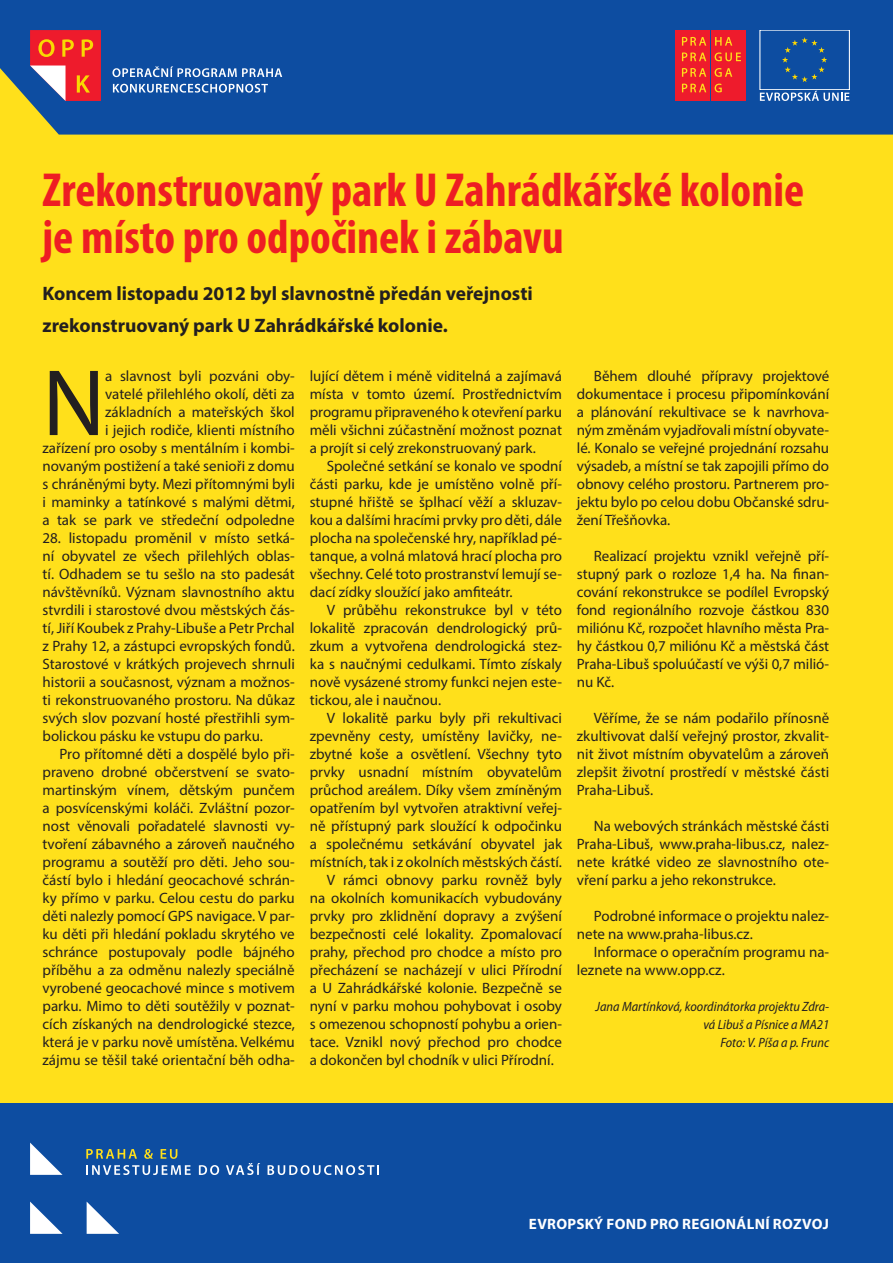
<style>
.page{position:relative;width:893px;height:1263px;background:#fff}
.page>*{position:absolute;margin:0;border:0;box-sizing:border-box;transform-origin:0 0}
.t1{font:95.1px "Myriad Pro";color:#231f20}
.t2{font:700 condensed 48px/47.2px "Myriad Pro";color:#ee1d23}
.t3{font:700 19.5px/31.5px "Myriad Pro";color:#231f20}
.t4{font:15px/18px "Myriad Pro";color:#231f20;text-align:justify}
.t5{font:700 15px "Myriad Pro";letter-spacing:.02em;color:#fff}
.t6{font:italic semi-condensed 13.5px/18px "Myriad Pro";color:#231f20;text-align:right}
</style>
<div class="page">
<div style="left:0;top:66px;width:893px;height:1197px;background:#ffe01b"></div>
<div style="left:0;top:1103px;width:893px;height:160px;background:#0d4da1"></div>
<div style="left:0;top:0;width:893px;height:135px;background:#0d4da1"></div>
<div style="left:675px;top:30px;width:35px;height:71px;background:#ee1b2c"></div>
<div style="left:711px;top:30px;width:35px;height:71px;background:#ee1b2c"></div>
<svg style="left:682px;top:37px;width:24px;height:9px"></svg>
<svg style="left:715px;top:37px;width:17px;height:9px"></svg>
<svg style="left:682px;top:52px;width:24px;height:9px"></svg>
<svg style="left:715px;top:52px;width:26px;height:9px"></svg>
<svg style="left:682px;top:68px;width:24px;height:9px"></svg>
<svg style="left:715px;top:68px;width:17px;height:9px"></svg>
<svg style="left:682px;top:84px;width:24px;height:8px"></svg>
<svg style="left:715px;top:84px;width:7px;height:8px"></svg>
<svg style="left:112px;top:66px;width:170px;height:11px;background:#5a85be"></svg>
<svg style="left:113px;top:84px;width:155px;height:9px"></svg>
<svg style="left:30px;top:18px;width:71px;height:83px;background:#b74e5c"></svg>
<svg style="left:86px;top:1149px;width:51px;height:10px"></svg>
<svg style="left:144px;top:1149px;width:9px;height:10px"></svg>
<svg style="left:161px;top:1149px;width:16px;height:10px"></svg>
<svg style="left:86px;top:1165px;width:105px;height:10px"></svg>
<svg style="left:199px;top:1165px;width:20px;height:10px"></svg>
<svg style="left:226px;top:1163px;width:34px;height:12px"></svg>
<svg style="left:268px;top:1165px;width:111px;height:10px"></svg>
<svg style="left:30px;top:1142px;width:33px;height:33px"></svg>
<svg style="left:30px;top:1201px;width:33px;height:33px"></svg>
<svg style="left:87px;top:1202px;width:32px;height:32px"></svg>
<div style="left:760px;top:30px;width:89px;height:60px;background:#0d4da1"></div>
<div style="left:760px;top:30px;width:89px;height:60px;border:1px solid #fff"></div>
<svg style="left:782px;top:37px;width:45px;height:45px"></svg>
<svg style="left:760px;top:91px;width:89px;height:10px"></svg>
<h2 class="t2" style="left:43px;top:165px;width:763px">Zrekonstruovaný park U Zahrádkářské kolonie je místo pro odpočinek i zábavu</h2>
<h3 class="t3" style="left:43px;top:277px;width:492px">Koncem listopadu 2012 byl slavnostně předán veřejnosti zrekonstruovaný park U Zahrádkářské kolonie.</h3>
<p class="t4" style="left:43px;top:367px;width:254px;text-align:right">a slavnost byli pozváni oby-<br>vatelé přilehlého okolí, děti za základních a mateřských škol<br>i jejich rodiče, klienti místního<br>zařízení pro osoby s mentálním i kombi&shy;novaným postižení a také senioři z domu s chráněnými byty. Mezi přítomnými byli i maminky a tatínkové s malými dětmi, a tak se park ve středeční odpoledne</p>
<p class="t4" style="left:43px;top:529px;width:254px">28. listopadu proměnil v místo setká&shy;ní obyvatel ze všech přilehlých oblas&shy;tí. Odhadem se tu sešlo na sto padesát návštěvníků. Význam slavnostního aktu stvrdili i starostové dvou městských čás&shy;tí, Jiří Koubek z Prahy-Libuše a Petr Prchal z Prahy 12, a zástupci evropských fondů.<br>Starostové v krátkých projevech shrnuli historii a současnost, význam a možnos&shy;ti rekonstruovaného prostoru. Na důkaz svých slov pozvaní hosté přestřihli sym&shy;bolickou pásku ke vstupu do parku.</p>
<p class="t4" style="left:43px;top:745px;width:254px;text-indent:17px">Pro přítomné děti a dospělé bylo při&shy;praveno drobné občerstvení se svato&shy;martinským vínem, dětským punčem a posvícenskými koláči. Zvláštní pozor&shy;nost věnovali pořadatelé slavnosti vy&shy;tvoření zábavného a zároveň naučného programu a soutěží pro děti. Jeho sou&shy;částí bylo i hledání geocachové schrán&shy;ky přímo v parku. Celou cestu do parku děti nalezly pomocí GPS navigace. V par&shy;ku děti při hledání pokladu skrytého ve schránce postupovaly podle bájného příběhu a za odměnu nalezly speciálně vyrobené geocachové mince s motivem parku. Mimo to děti soutěžily v poznat&shy;cích získaných na dendrologické stezce, která je v parku nově umístěna. Velkému zájmu se těšil také orientační běh odha-</p>
<h1 class="t1" style="left:43px;top:344px;width:64px">N</h1>
<p class="t4" style="left:310px;top:367px;width:254px">lující dětem i méně viditelná a zajímavá místa v tomto území. Prostřednictvím programu připraveného k otevření parku měli všichni zúčastnění možnost poznat a projít si celý zrekonstruovaný park.</p>
<p class="t4" style="left:310px;top:457px;width:254px;text-indent:17px">Společné setkání se konalo ve spodní části parku, kde je umístěno volně pří&shy;stupné hřiště se šplhací věží a skluzav&shy;kou a dalšími hracími prvky pro děti, dále plocha na společenské hry, například pé&shy;tanque, a volná mlatová hrací plocha pro všechny. Celé toto prostranství lemují se&shy;dací zídky sloužící jako amfiteátr.</p>
<p class="t4" style="left:310px;top:601px;width:254px;text-indent:17px">V průběhu rekonstrukce byl v této lokalitě zpracován dendrologický prů&shy;zkum a vytvořena dendrologická stez&shy;ka s naučnými cedulkami. Tímto získaly nově vysázené stromy funkci nejen este&shy;tickou, ale i naučnou.</p>
<p class="t4" style="left:327px;top:709px;width:237px">V lokalitě parku byly při rekultivaci</p>
<p class="t4" style="left:310px;top:727px;width:254px">zpevněny cesty, umístěny lavičky, ne-</p>
<p class="t4" style="left:310px;top:745px;width:254px">zbytné koše a osvětlení. Všechny tyto</p>
<p class="t4" style="left:310px;top:763px;width:254px">prvky usnadní místním obyvatelům</p>
<p class="t4" style="left:310px;top:781px;width:254px">průchod areálem. Díky všem zmíněným</p>
<p class="t4" style="left:310px;top:799px;width:254px">opatřením byl vytvořen atraktivní veřej-</p>
<p class="t4" style="left:310px;top:817px;width:254px">ně přístupný park sloužící k odpočinku</p>
<p class="t4" style="left:310px;top:835px;width:254px">a společnému setkávání obyvatel jak</p>
<p class="t4" style="left:310px;top:853px;width:254px">místních, tak i z okolních městských částí.</p>
<p class="t4" style="left:327px;top:871px;width:237px">V rámci obnovy parku rovněž byly</p>
<p class="t4" style="left:310px;top:889px;width:254px">na okolních komunikacích vybudovány</p>
<p class="t4" style="left:310px;top:907px;width:254px">prvky pro zklidnění dopravy a zvýšení</p>
<p class="t4" style="left:310px;top:925px;width:254px">bezpečnosti celé lokality. Zpomalovací</p>
<p class="t4" style="left:310px;top:943px;width:254px">prahy, přechod pro chodce a místo pro</p>
<p class="t4" style="left:310px;top:961px;width:254px">přecházení se nacházejí v ulici Přírodní</p>
<p class="t4" style="left:310px;top:979px;width:254px">a U Zahrádkářské kolonie. Bezpečně se</p>
<p class="t4" style="left:310px;top:997px;width:254px">nyní v parku mohou pohybovat i osoby</p>
<p class="t4" style="left:310px;top:1015px;width:254px">s omezenou schopností pohybu a orien-</p>
<p class="t4" style="left:310px;top:1033px;width:254px">tace. Vznikl nový přechod pro chodce</p>
<p class="t4" style="left:310px;top:1051px;width:246px">a dokončen byl chodník v ulici Přírodní.</p>
<p class="t4" style="left:577px;top:367px;width:254px;text-indent:17px">Během dlouhé přípravy projektové dokumentace i procesu připomínkování a plánování rekultivace se k navrhova&shy;ným změnám vyjadřovali místní obyvate&shy;lé. Konalo se veřejné projednání rozsahu výsadeb, a místní se tak zapojili přímo do obnovy celého prostoru. Partnerem pro&shy;jektu bylo po celou dobu Občanské sdru&shy;žení Třešňovka.</p>
<p class="t4" style="left:577px;top:547px;width:254px;text-indent:17px">Realizací projektu vznikl veřejně pří&shy;stupný park o rozloze 1,4 ha. Na finan&shy;cování rekonstrukce se podílel Evropský fond regionálního rozvoje částkou 830 miliónu Kč, rozpočet hlavního města Pra&shy;hy částkou 0,7 miliónu Kč a městská část Praha-Libuš spoluúčastí ve výši 0,7 milió&shy;nu Kč.</p>
<p class="t4" style="left:577px;top:709px;width:254px;text-indent:17px">Věříme, že se nám podařilo přínosně zkultivovat další veřejný prostor, zkvalit&shy;nit život místním obyvatelům a zároveň zlepšit životní prostředí v městské části Praha-Libuš.</p>
<p class="t4" style="left:577px;top:817px;width:254px;text-indent:17px">Na webových stránkách městské části Praha-Libuš, www.praha-libus.cz, nalez&shy;nete krátké video ze slavnostního ote&shy;vření parku a jeho rekonstrukce.</p>
<p class="t4" style="left:577px;top:907px;width:254px;text-indent:17px">Podrobné informace o projektu nalez&shy;nete na www.praha-libus.cz.</p>
<p class="t4" style="left:577px;top:943px;width:254px;text-indent:17px">Informace o operačním programu na&shy;leznete na www.opp.cz.</p>
<p class="t6" style="left:596px;top:997px;width:235px">Jana Martínková, koordinátorka projektu Zdra&shy;vá Libuš a Písnice a MA21<br>Foto: V. Píša a p. Frunc</p>
<p class="t5" style="left:529px;top:1214px;width:10px">Evr</p>
<p class="t5" style="left:556px;top:1214px;width:274px">opský fond pro regionální rozvoj</p>
</div>
